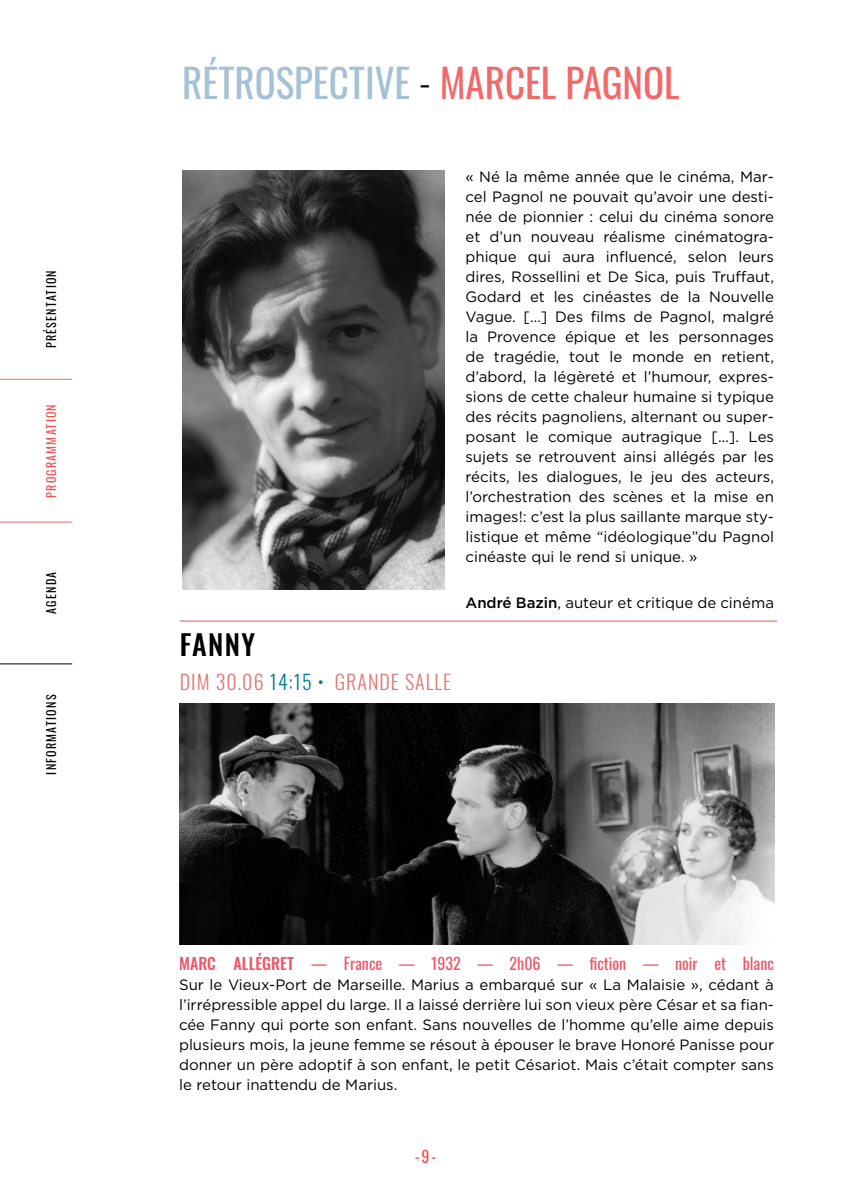
<style>
.page{position:relative;width:851px;height:1191px;background:#fff}
.page>*{position:absolute;margin:0;border:0;box-sizing:border-box;transform-origin:0 0}
.t1{font:39px "Oswald";color:#a4c1d6}
.t2{font:500 28px "Oswald";color:#000}
.t3{font:300 20px "Oswald";letter-spacing:.05em;color:#e2746f}
.t4{font:16px "Oswald";color:#f05566}
.t5{font:500 16px "Oswald";color:#f05566}
.t6{font:16px "Oswald";color:#f05152}
.t7{font:15px/20px "Gotham";color:#000;text-align:justify}
.t8{font:12px "Oswald";letter-spacing:.1em;color:#000}
.t9{font:12px "Oswald";letter-spacing:.1em;color:#f05152}
.s1{font-weight:300;color:#000}
.s2{color:#f26969}
.s3{color:#007c91}
.s4{font-weight:500}
</style>
<div class="page">
<hr style="left:0;top:521px;width:72px;height:1px;background:#f26969">
<hr style="left:0;top:663px;width:72px;height:1px;background:#000">
<hr style="left:0;top:379px;width:72px;height:1px;background:#f26969">
<hr style="left:180px;top:620px;width:597px;height:1px;background:#f05152">
<img style="left:182px;top:171px;width:262px;height:419px">
<img style="left:179px;top:704px;width:594px;height:241px">
<p class="t8" style="left:41px;top:348px;width:80px;rotate:-90deg">PRÉSENTATION</p>
<p class="t9" style="left:41px;top:498px;width:95px;rotate:-90deg">PROGRAMMATION</p>
<p class="t8" style="left:41px;top:614px;width:43px;rotate:-90deg">AGENDA</p>
<p class="t8" style="left:41px;top:774px;width:81px;rotate:-90deg">INFORMATIONS</p>
<h1 class="t1" style="left:182px;top:48px;width:499px">RÉTROSPECTIVE <span class="s1">-</span> <span class="s2">MARCEL PAGNOL</span></h1>
<h2 class="t2" style="left:180px;top:630px;width:77px">FANNY</h2>
<h3 class="t3" style="left:180px;top:664px;width:272px">DIM 30.06 <span class="s3">14:15 •</span> GRANDE SALLE</h3>
<p class="t7" style="left:465px;top:166px;width:310px">« Né la même année que le cinéma, Mar&shy;cel Pagnol ne pouvait qu’avoir une desti&shy;née de pionnier : celui du cinéma sonore et d’un nouveau réalisme cinématogra&shy;phique qui aura influencé, selon leurs dires, Rossellini et De Sica, puis Truffaut, Godard et les cinéastes de la Nouvelle Vague. […] Des films de Pagnol, malgré la Provence épique et les personnages de tragédie, tout le monde en retient, d’abord, la légèreté et l’humour, expres&shy;sions de cette chaleur humaine si typique des récits pagnoliens, alternant ou super&shy;posant le comique autragique […]. Les sujets se retrouvent ainsi allégés par les récits, les dialogues, le jeu des acteurs, l’orchestration des scènes et la mise en images!: c’est la plus saillante marque sty&shy;listique et même “idéologique”du Pagnol cinéaste qui le rend si unique. »</p>
<p class="t7" style="left:465px;top:592px;width:310px"><span class="s4">André Bazin</span>, auteur et critique de cinéma</p>
<p class="t5" style="left:179px;top:955px;width:85px">MARC ALLÉGRET</p>
<p class="t4" style="left:311px;top:949px;width:464px">— FRANCE — 1932 — 2H06 — FICTION — NOIR ET BLANC</p>
<p class="t7" style="left:179px;top:974px;width:596px">Sur le Vieux-Port de Marseille. Marius a embarqué sur « La Malaisie », cédant à l’irrépressible appel du large. Il a laissé derrière lui son vieux père César et sa fian&shy;cée Fanny qui porte son enfant. Sans nouvelles de l’homme qu’elle aime depuis plusieurs mois, la jeune femme se résout à épouser le brave Honoré Panisse pour donner un père adoptif à son enfant, le petit Césariot. Mais c’était compter sans le retour inattendu de Marius.</p>
<p class="t6" style="left:414px;top:1142px;width:23px">-9-</p>
</div>
